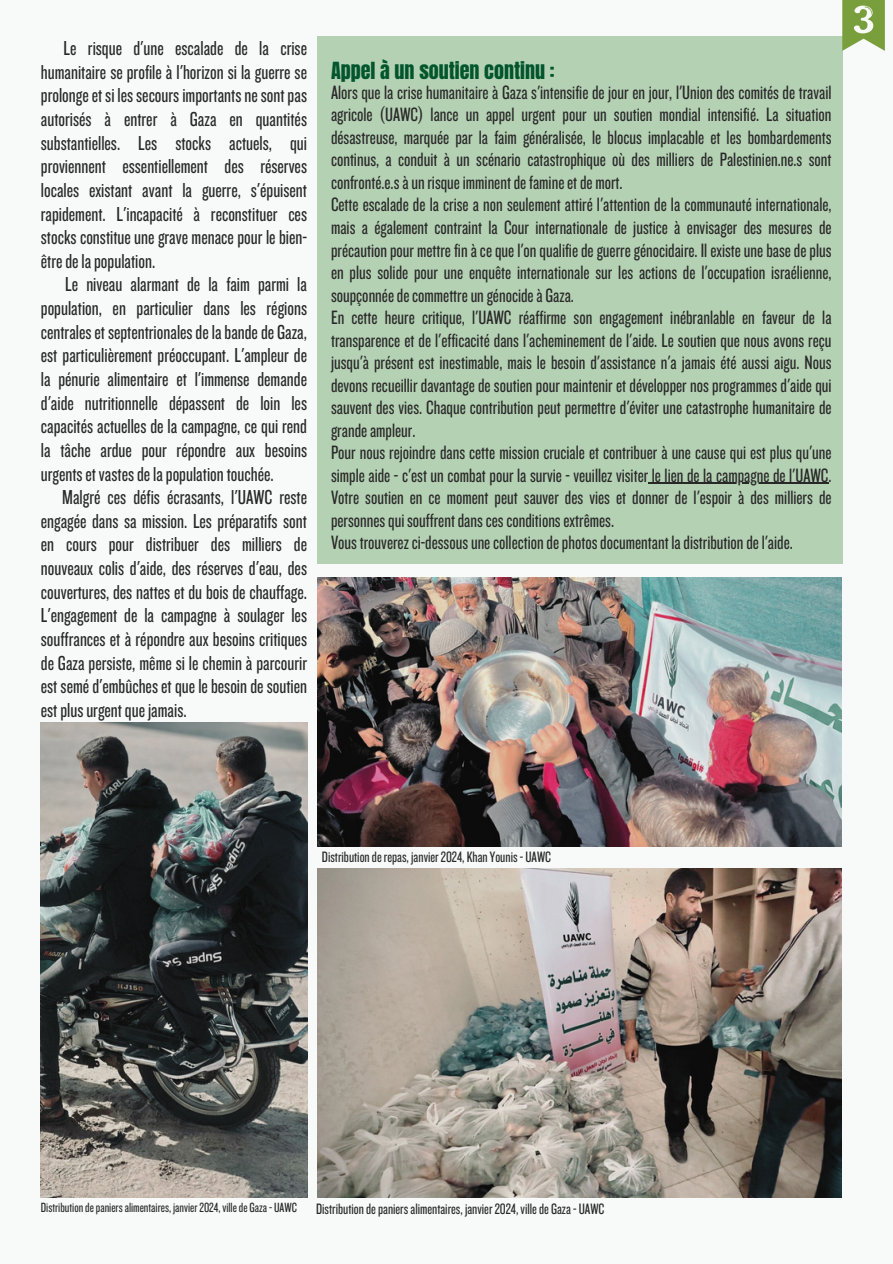
<style>
.page{position:relative;width:893px;height:1264px;background:#fff}
.page>*{position:absolute;margin:0;border:0;box-sizing:border-box;transform-origin:0 0}
.t1{font:21px "Knockout 28";color:#292828}
.t2{font:20.1px/22.5px "Knockout 28";color:#292828}
.t3{font:15.6px "Knockout 28";color:#292828}
.t4{font:13.8px "Knockout 28";color:#292828}
.s1{font-family:"Anton";color:#02562c}
</style>
<div class="page">
<div style="left:0;top:0;width:892px;height:1263px;background:#f7faf9"></div>
<div style="left:317px;top:37px;width:525px;height:526px;background:#b4d1b4"></div>
<img style="left:317px;top:577px;width:524px;height:269px">
<img style="left:41px;top:723px;width:266px;height:474px">
<img style="left:317px;top:868px;width:524px;height:329px">
<hr style="left:648px;top:483px;width:180px;height:1px;background:#292828">
<svg style="left:842px;top:0;width:42px;height:51px"></svg>
<p class="t1" style="left:64px;top:35px;width:245px">Le risque d'une escalade de la crise</p>
<p class="t1" style="left:41px;top:58px;width:268px">humanitaire se profile à l'horizon si la guerre se</p>
<p class="t1" style="left:41px;top:82px;width:268px">prolongeetsi lessecoursimportantsnesontpas</p>
<p class="t1" style="left:41px;top:106px;width:268px">autorisés à entrer à Gaza en quantités</p>
<p class="t1" style="left:41px;top:129px;width:268px">substantielles. Les stocks actuels, qui</p>
<p class="t1" style="left:41px;top:153px;width:268px">proviennent essentiellement des réserves</p>
<p class="t1" style="left:41px;top:177px;width:268px">locales existant avant la guerre, s'épuisent</p>
<p class="t1" style="left:41px;top:200px;width:268px">rapidement. L'incapacité à reconstituer ces</p>
<p class="t1" style="left:41px;top:224px;width:268px">stocks constitue une grave menace pour le bien-</p>
<p class="t1" style="left:41px;top:247px;width:116px">êtredelapopulation.</p>
<p class="t1" style="left:65px;top:271px;width:243px">Le niveau alarmant de la faim parmi la</p>
<p class="t1" style="left:41px;top:295px;width:268px">population, en particulier dans les régions</p>
<p class="t1" style="left:41px;top:318px;width:268px">centralesetseptentrionalesdelabandedeGaza,</p>
<p class="t1" style="left:41px;top:342px;width:268px">est particulièrement préoccupant. L'ampleur de</p>
<p class="t1" style="left:41px;top:366px;width:268px">la pénurie alimentaire et l'immense demande</p>
<p class="t1" style="left:41px;top:389px;width:268px">d'aide nutritionnelle dépassent de loin les</p>
<p class="t1" style="left:41px;top:413px;width:268px">capacités actuelles de la campagne, ce qui rend</p>
<p class="t1" style="left:41px;top:436px;width:268px">la tâche ardue pour répondre aux besoins</p>
<p class="t1" style="left:41px;top:460px;width:234px">urgentsetvastesdelapopulationtouchée.</p>
<p class="t1" style="left:62px;top:484px;width:246px">Malgré ces défis écrasants, l'UAWC reste</p>
<p class="t1" style="left:41px;top:507px;width:268px">engagée dans sa mission. Les préparatifs sont</p>
<p class="t1" style="left:41px;top:531px;width:268px">en cours pour distribuer des milliers de</p>
<p class="t1" style="left:41px;top:555px;width:268px">nouveaux colis d'aide, des réserves d'eau, des</p>
<p class="t1" style="left:41px;top:578px;width:268px">couvertures, des nattes et du bois de chauffage.</p>
<p class="t1" style="left:41px;top:602px;width:268px">L'engagement de la campagne à soulager les</p>
<p class="t1" style="left:41px;top:625px;width:268px">souffrances et à répondre aux besoins critiques</p>
<p class="t1" style="left:41px;top:649px;width:268px">de Gaza persiste, même si le chemin à parcourir</p>
<p class="t1" style="left:41px;top:673px;width:268px">est seméd'embûches etque lebesoinde soutien</p>
<p class="t1" style="left:41px;top:696px;width:147px">estplusurgentquejamais.</p>
<h1 class="t2" style="left:331px;top:61px;width:502px;line-height:20.2px"><span class="s1">Appel à un soutien continu :<br></span>Alors que la crise humanitaire à Gaza s'intensifie de jour en jour, l'Union des comités de travail</h1>
<h1 class="t2" style="left:331px;top:103px;width:502px">agricole (UAWC) lance un appel urgent pour un soutien mondial intensifié. La situation désastreuse, marquée par la faim généralisée, le blocus implacable et les bombardements continus, a conduit à un scénario catastrophique où des milliers de Palestinien.ne.s sont confronté.e.sàunrisqueimminentdefamineetde mort.<br>Cette escalade de la crise a non seulement attiré l'attention de la communauté internationale, mais a également contraint la Cour internationale de justice à envisager des mesures de précautionpour mettrefinàcequel'onqualifiedeguerregénocidaire. Ilexisteunebasedeplus en plus solide pour une enquête internationale sur les actions de l'occupation israélienne, soupçonnéedecommettreungénocideàGaza.<br>En cette heure critique, l'UAWC réaffirme son engagement inébranlable en faveur de la transparence et de l'efficacité dans l'acheminement de l'aide. Le soutien que nous avons reçu jusqu'à présent est inestimable, mais le besoin d'assistance n'a jamais été aussi aigu. Nous devons recueillir davantage de soutien pour maintenir et développer nos programmes d'aide qui sauvent des vies. Chaque contribution peut permettre d'éviter une catastrophe humanitaire de grandeampleur.<br>Pour nous rejoindre dans cette mission cruciale et contribuer à une cause qui est plus qu'une simple aide - c'est un combat pour la survie - veuillez visiter le lien de la campagne de l'UAWC.</h1>
<h1 class="t2" style="left:331px;top:485px;width:502px">Votre soutien en ce moment peut sauver des vies et donner de l'espoir à des milliers de personnesquisouffrentdanscesconditionsextrêmes.<br>Voustrouverezci-dessousunecollectiondephotosdocumentant ladistributiondel'aide.</h1>
<p class="t3" style="left:322px;top:846px;width:231px">Distributionderepas, janvier2024,KhanYounis-UAWC</p>
<h2 class="t4" style="left:41px;top:1199px;width:257px">Distributiondepaniersalimentaires, janvier2024,villedeGaza-UAWC</h2>
<p class="t3" style="left:316px;top:1198px;width:290px">Distributiondepaniersalimentaires, janvier2024,villedeGaza-UAWC</p>
</div>
